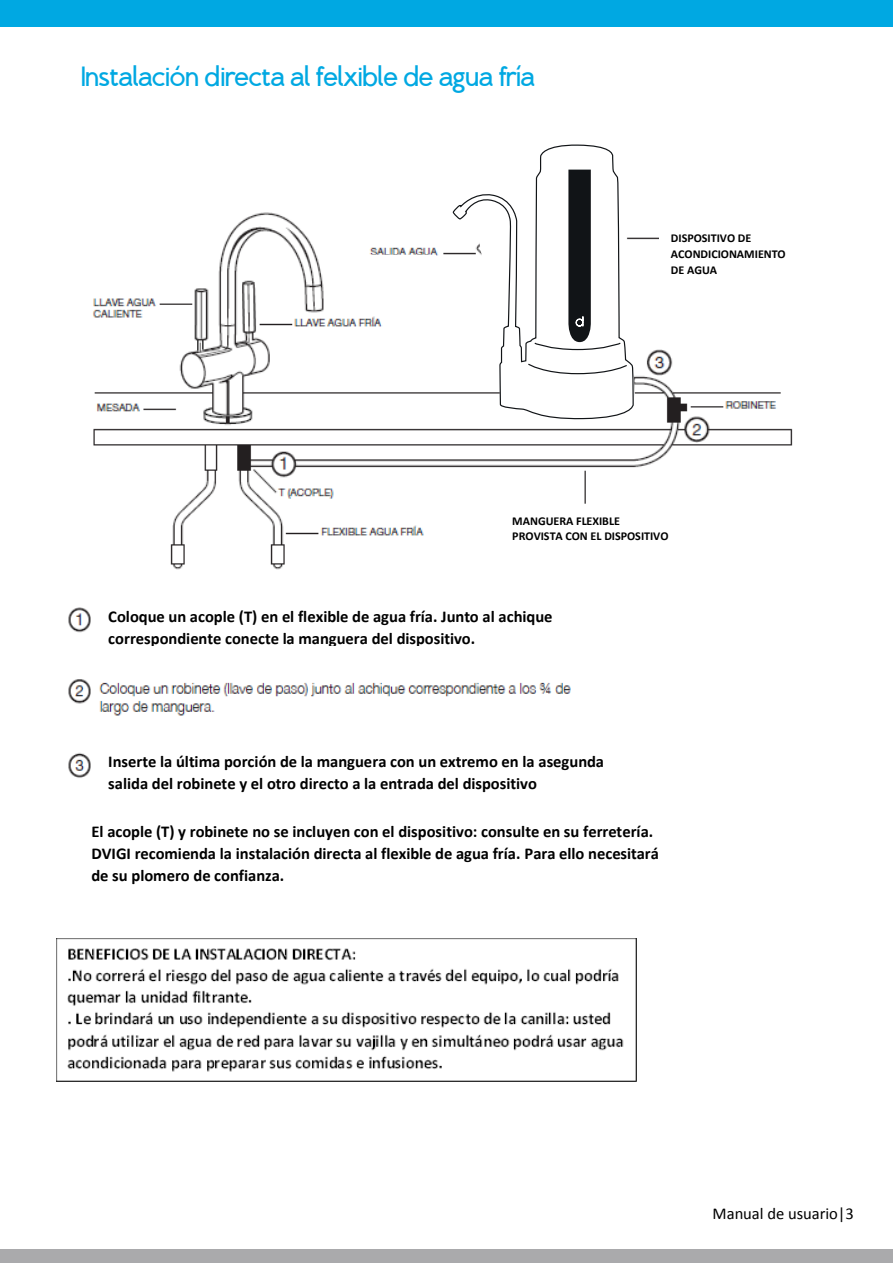
<style>
.page{position:relative;width:893px;height:1263px;background:#fff}
.page>*{position:absolute;margin:0;border:0;box-sizing:border-box;transform-origin:0 0}
.t1{font:500 27.75px "Brixton";color:#00a8e2}
.t2{font:700 16.5px/21.8px "Calibri";color:#000}
.t3{font:16.5px "Calibri";color:#000}
.t4{font:700 12px/15.8px "Calibri";color:#000}
</style>
<div class="page">
<img style="left:92px;top:212px;width:701px;height:358px">
<img style="left:68px;top:607px;width:503px;height:171px">
<img style="left:57px;top:938px;width:580px;height:144px">
<div style="left:660px;top:225px;width:149px;height:57px;background:#fff"></div>
<div style="left:501px;top:507px;width:182px;height:46px;background:#fff"></div>
<div style="left:360px;top:255px;width:76px;height:21px;background:#fff"></div>
<div style="left:97px;top:601px;width:573px;height:50px;background:#fff"></div>
<div style="left:97px;top:746px;width:545px;height:53px;background:#fff"></div>
<svg style="left:452px;top:144px;width:162px;height:276px"></svg>
<svg style="left:474px;top:162px;width:163px;height:266px"></svg>
<div style="left:0;top:0;width:893px;height:27px;background:#00a8e2"></div>
<div style="left:0;top:1249px;width:893px;height:14px;background:#aaaaac"></div>
<h1 class="t1" style="left:81px;top:61px;width:455px">Instalación directa al felxible de agua fría</h1>
<p class="t4" style="left:671px;top:230px;width:116px">DISPOSITIVO DE<br>ACONDICIONAMIENTO<br>DE AGUA</p>
<p class="t4" style="left:512px;top:512px;width:158px">MANGUERA FLEXIBLE<br>PROVISTA CON EL DISPOSITIVO</p>
<p class="t2" style="left:108px;top:605px;width:446px">Coloque un acople (T) en el flexible de agua fría. Junto al achique correspondiente conecte la manguera del dispositivo.</p>
<p class="t2" style="left:108px;top:750px;width:497px">Inserte la última porción de la manguera con un extremo en la asegunda salida del robinete y el otro directo a la entrada del dispositivo</p>
<p class="t2" style="left:91px;top:820px;width:569px">El acople (T) y robinete no se incluyen con el dispositivo: consulte en su ferretería.<br>DVIGI recomienda la instalación directa al flexible de agua fría. Para ello necesitará de su plomero de confianza.</p>
<p class="t3" style="left:713px;top:1201px;width:143px">Manual de usuario|3</p>
</div>
